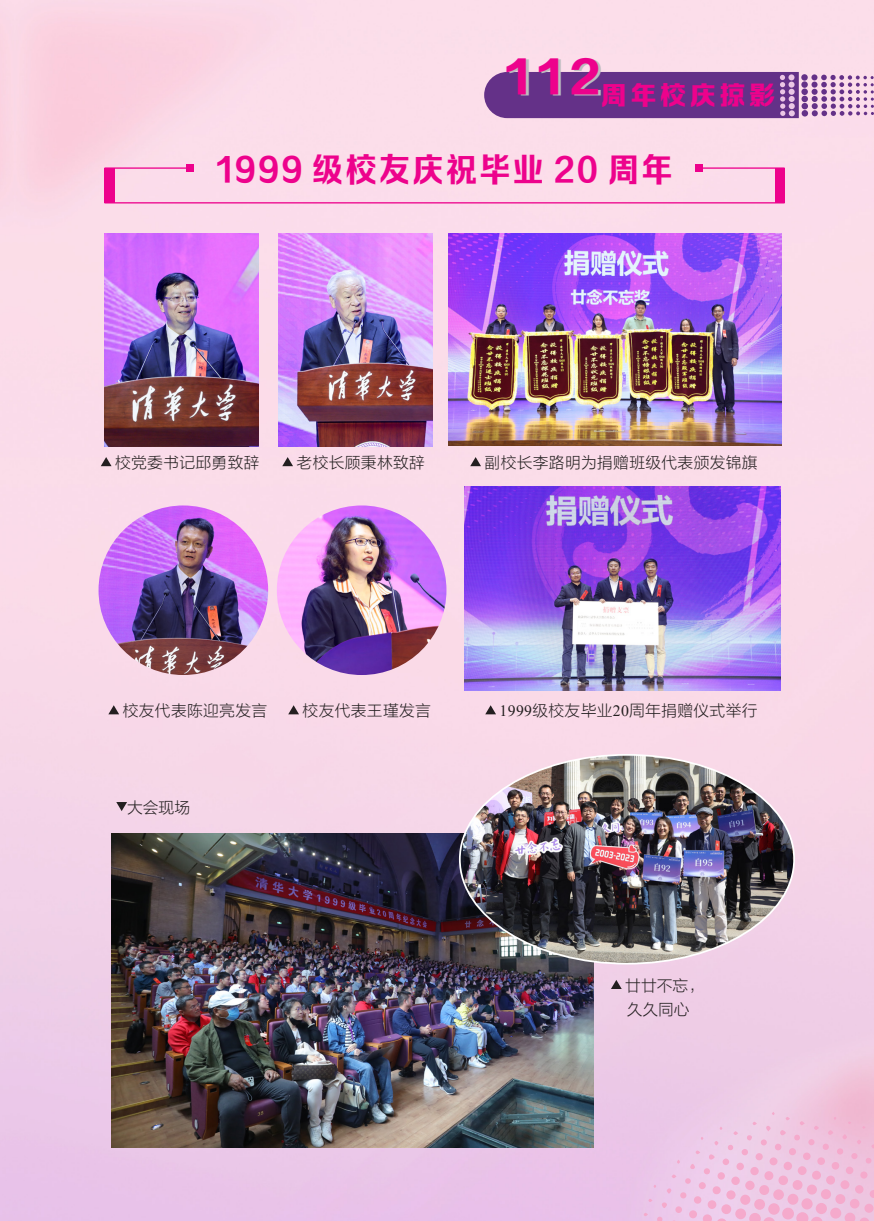
<style>
.page{position:relative;width:874px;height:1221px;background:#fff}
.page>*{position:absolute;margin:0;border:0;box-sizing:border-box;transform-origin:0 0}
.t1{font:44.62px "FZRUIZH DAJW GB1 0";color:#ed028c}
.t2{font:33.25px "FZRUIZH CUJW GB1 0";letter-spacing:.08em;color:#ed028c;scale:.93 1}
.t3{font:25.9px "FZRUIZH DAJW GB1 0";letter-spacing:.14em;color:#ed028c}
.tushuo{font:15.75px "FZLTKHK GBK1 0";letter-spacing:.02em;color:#231f20}
.tushuo-2{font:15.75px/24.5px "FZLTKHK GBK1 0";color:#231f20}
.s1{font-family:"Times New Roman"}
</style>
<div class="page">
<img style="left:0;top:0;width:873px;height:1220px">
<img style="left:464px;top:486px;width:315px;height:204px">
<img style="left:448px;top:233px;width:332px;height:212px">
<img style="left:112px;top:833px;width:481px;height:314px">
<img style="left:104px;top:233px;width:154px;height:213px">
<img style="left:278px;top:233px;width:154px;height:213px">
<svg style="left:484px;top:72px;width:389px;height:46px;background:#7c4d98"></svg>
<img style="left:459px;top:754px;width:334px;height:209px">
<svg style="left:101px;top:457px;width:10px;height:9px"></svg>
<svg style="left:282px;top:457px;width:11px;height:9px"></svg>
<svg style="left:108px;top:705px;width:11px;height:9px"></svg>
<svg style="left:288px;top:705px;width:11px;height:9px"></svg>
<svg style="left:485px;top:705px;width:11px;height:9px"></svg>
<svg style="left:116px;top:802px;width:11px;height:9px"></svg>
<svg style="left:610px;top:979px;width:11px;height:9px"></svg>
<svg style="left:470px;top:457px;width:11px;height:9px"></svg>
<svg style="left:104px;top:167px;width:680px;height:37px;background:#fad1e5"></svg>
<div style="left:186px;top:164px;width:8px;height:8px;background:#ed028c"></div>
<div style="left:694px;top:164px;width:8px;height:8px;background:#ed028c"></div>
<div style="left:104px;top:168px;width:10px;height:34px;background:#ed028c"></div>
<div style="left:774px;top:168px;width:10px;height:34px;background:#ed028c"></div>
<svg style="left:795px;top:1211px;width:27px;height:9px"></svg>
<div style="left:781px;top:1207px;width:12px;height:12px;background:#f5aacc;border-radius:50%"></div>
<svg style="left:748px;top:1212px;width:26px;height:8px"></svg>
<div style="left:767px;top:1203px;width:12px;height:11px;background:#f5aacc;border-radius:50%"></div>
<div style="left:815px;top:1202px;width:11px;height:12px;background:#f5aacc;border-radius:50%"></div>
<div style="left:801px;top:1198px;width:11px;height:11px;background:#f5aacc;border-radius:50%"></div>
<div style="left:829px;top:1207px;width:11px;height:11px;background:#f5aacc;border-radius:50%"></div>
<div style="left:787px;top:1193px;width:11px;height:11px;background:#f5aacc;border-radius:50%"></div>
<div style="left:753px;top:1198px;width:11px;height:11px;background:#f5aacc;border-radius:50%"></div>
<div style="left:734px;top:1208px;width:11px;height:11px;background:#f5aacc;border-radius:50%"></div>
<div style="left:772px;top:1189px;width:11px;height:10px;background:#f5aacc;border-radius:50%"></div>
<div style="left:820px;top:1188px;width:10px;height:11px;background:#f5aacc;border-radius:50%"></div>
<div style="left:739px;top:1194px;width:11px;height:10px;background:#f5aacc;border-radius:50%"></div>
<svg style="left:844px;top:1212px;width:25px;height:8px"></svg>
<div style="left:806px;top:1184px;width:10px;height:10px;background:#f5aacc;border-radius:50%"></div>
<div style="left:835px;top:1193px;width:9px;height:10px;background:#f5aacc;border-radius:50%"></div>
<svg style="left:758px;top:1184px;width:10px;height:10px"></svg>
<div style="left:792px;top:1179px;width:10px;height:10px;background:#f5aacc;border-radius:50%"></div>
<div style="left:721px;top:1204px;width:9px;height:9px;background:#f5aacc;border-radius:50%"></div>
<div style="left:849px;top:1198px;width:10px;height:10px;background:#f5aacc;border-radius:50%"></div>
<div style="left:778px;top:1175px;width:9px;height:9px;background:#f5aacc;border-radius:50%"></div>
<svg style="left:744px;top:1180px;width:10px;height:9px"></svg>
<div style="left:726px;top:1190px;width:9px;height:9px;background:#f5aacc;border-radius:50%"></div>
<svg style="left:702px;top:1214px;width:24px;height:6px"></svg>
<svg style="left:863px;top:1203px;width:10px;height:9px"></svg>
<div style="left:825px;top:1175px;width:9px;height:9px;background:#f5aacc;border-radius:50%"></div>
<div style="left:811px;top:1170px;width:9px;height:9px;background:#f5aacc;border-radius:50%"></div>
<div style="left:764px;top:1171px;width:9px;height:9px;background:#f5aacc;border-radius:50%"></div>
<div style="left:840px;top:1180px;width:9px;height:9px;background:#f5aacc;border-radius:50%"></div>
<div style="left:797px;top:1165px;width:9px;height:9px;background:#f5aacc;border-radius:50%"></div>
<div style="left:707px;top:1200px;width:9px;height:8px;background:#f5aacc;border-radius:50%"></div>
<div style="left:854px;top:1184px;width:9px;height:9px;background:#f5aacc;border-radius:50%"></div>
<div style="left:783px;top:1161px;width:8px;height:9px;background:#f5aacc;border-radius:50%"></div>
<div style="left:731px;top:1176px;width:8px;height:8px;background:#f5aacc;border-radius:50%"></div>
<div style="left:750px;top:1166px;width:8px;height:9px;background:#f5aacc;border-radius:50%"></div>
<div style="left:712px;top:1186px;width:8px;height:8px;background:#f5aacc;border-radius:50%"></div>
<svg style="left:869px;top:1189px;width:4px;height:8px"></svg>
<div style="left:688px;top:1210px;width:8px;height:8px;background:#f5aacc;border-radius:50%"></div>
<div style="left:769px;top:1157px;width:8px;height:8px;background:#f5aacc;border-radius:50%"></div>
<div style="left:817px;top:1157px;width:7px;height:7px;background:#f5aacc;border-radius:50%"></div>
<div style="left:831px;top:1161px;width:7px;height:8px;background:#f5aacc;border-radius:50%"></div>
<div style="left:845px;top:1166px;width:7px;height:8px;background:#f5aacc;border-radius:50%"></div>
<div style="left:802px;top:1152px;width:8px;height:7px;background:#f5aacc;border-radius:50%"></div>
<div style="left:693px;top:1196px;width:8px;height:7px;background:#f5aacc;border-radius:50%"></div>
<div style="left:736px;top:1162px;width:7px;height:8px;background:#f5aacc;border-radius:50%"></div>
<div style="left:717px;top:1172px;width:7px;height:7px;background:#f5aacc;border-radius:50%"></div>
<div style="left:755px;top:1152px;width:7px;height:8px;background:#f5aacc;border-radius:50%"></div>
<div style="left:859px;top:1171px;width:8px;height:7px;background:#f5aacc;border-radius:50%"></div>
<div style="left:788px;top:1147px;width:7px;height:8px;background:#f5aacc;border-radius:50%"></div>
<svg style="left:698px;top:1181px;width:7px;height:8px"></svg>
<div style="left:774px;top:1143px;width:7px;height:7px;background:#f5aacc;border-radius:50%"></div>
<svg style="left:675px;top:1206px;width:6px;height:6px"></svg>
<div style="left:722px;top:1158px;width:6px;height:7px;background:#f5aacc;border-radius:50%"></div>
<div style="left:741px;top:1148px;width:6px;height:7px;background:#f5aacc;border-radius:50%"></div>
<svg style="left:822px;top:1143px;width:6px;height:6px"></svg>
<svg style="left:836px;top:1148px;width:6px;height:6px"></svg>
<div style="left:679px;top:1192px;width:7px;height:6px;background:#f5aacc;border-radius:50%"></div>
<svg style="left:703px;top:1168px;width:6px;height:6px"></svg>
<div style="left:808px;top:1138px;width:6px;height:7px;background:#f5aacc;border-radius:50%"></div>
<svg style="left:850px;top:1152px;width:7px;height:7px"></svg>
<svg style="left:760px;top:1139px;width:6px;height:6px"></svg>
<svg style="left:865px;top:1157px;width:6px;height:6px"></svg>
<svg style="left:793px;top:1134px;width:6px;height:6px"></svg>
<svg style="left:684px;top:1178px;width:6px;height:5px"></svg>
<svg style="left:656px;top:1216px;width:6px;height:4px"></svg>
<svg style="left:727px;top:1144px;width:5px;height:6px"></svg>
<svg style="left:708px;top:1153px;width:6px;height:6px"></svg>
<svg style="left:661px;top:1202px;width:6px;height:5px"></svg>
<svg style="left:746px;top:1135px;width:5px;height:5px"></svg>
<svg style="left:779px;top:1129px;width:6px;height:6px"></svg>
<svg style="left:689px;top:1163px;width:5px;height:5px"></svg>
<svg style="left:842px;top:1134px;width:4px;height:5px"></svg>
<svg style="left:827px;top:1130px;width:5px;height:4px"></svg>
<svg style="left:666px;top:1187px;width:5px;height:6px"></svg>
<svg style="left:765px;top:1125px;width:5px;height:6px"></svg>
<svg style="left:856px;top:1139px;width:4px;height:5px"></svg>
<svg style="left:813px;top:1125px;width:5px;height:4px"></svg>
<svg style="left:799px;top:1121px;width:5px;height:4px"></svg>
<svg style="left:870px;top:1144px;width:3px;height:4px"></svg>
<svg style="left:714px;top:1140px;width:4px;height:5px"></svg>
<svg style="left:733px;top:1130px;width:4px;height:5px"></svg>
<svg style="left:671px;top:1174px;width:5px;height:4px"></svg>
<svg style="left:695px;top:1150px;width:5px;height:4px"></svg>
<svg style="left:643px;top:1212px;width:4px;height:4px"></svg>
<svg style="left:785px;top:1116px;width:4px;height:4px"></svg>
<svg style="left:752px;top:1121px;width:4px;height:4px"></svg>
<svg style="left:648px;top:1198px;width:4px;height:3px"></svg>
<svg style="left:676px;top:1159px;width:3px;height:4px"></svg>
<svg style="left:771px;top:1111px;width:3px;height:4px"></svg>
<svg style="left:861px;top:1125px;width:4px;height:3px"></svg>
<svg style="left:700px;top:1136px;width:3px;height:4px"></svg>
<img style="left:98px;top:505px;width:170px;height:170px;border-radius:85px">
<img style="left:277px;top:505px;width:169px;height:170px;border-radius:85px">
<p class="t1" style="left:504px;top:54px;width:98px">112</p>
<p class="t3" style="left:600px;top:82px;width:176px">周年校庆掠影</p>
<p class="t2" style="left:216px;top:152px;width:491px">1999 级校友庆祝毕业 20 周年</p>
<p class="tushuo" style="left:115px;top:453px;width:146px">校党委书记邱勇致辞</p>
<p class="tushuo" style="left:296px;top:453px;width:130px">老校长顾秉林致辞</p>
<p class="tushuo" style="left:484px;top:453px;width:274px">副校长李路明为捐赠班级代表颁发锦旗</p>
<p class="tushuo" style="left:123px;top:701px;width:146px">校友代表陈迎亮发言</p>
<p class="tushuo" style="left:302px;top:701px;width:130px">校友代表王瑾发言</p>
<p class="tushuo" style="left:499px;top:701px;width:259px"><span class="s1">1999</span>级校友毕业<span class="s1">20</span>周年捐赠仪式举行</p>
<p class="tushuo" style="left:127px;top:798px;width:64px">大会现场</p>
<p class="tushuo-2" style="left:625px;top:973px;width:80px">廿廿不忘，久久同心</p>
</div>
